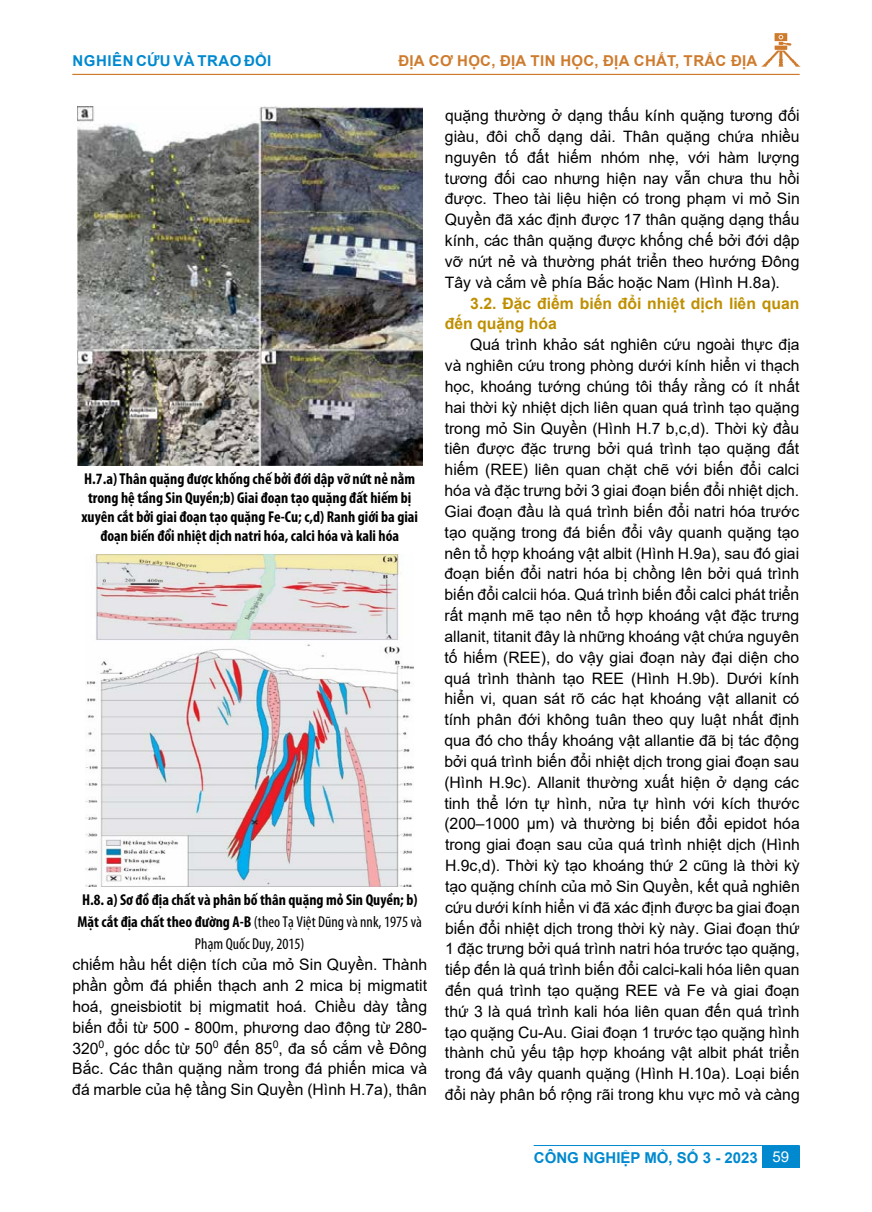
<style>
.page{position:relative;width:872px;height:1212px;background:#fff}
.page>*{position:absolute;margin:0;border:0;box-sizing:border-box;transform-origin:0 0}
.t1{font:15.75px/20.9px "Arial";color:#000;text-align:justify}
.t2{font:700 condensed 15.75px/19px "Myriad Pro";color:#000;text-align:center}
.t3{font:700 15.75px/20.9px "Arial";color:#bf8f00}
.t4{font:700 15px "Arial";letter-spacing:.02em;color:#ce7b2d}
.t5{font:700 15px "Arial";letter-spacing:.01em;color:#0089cf}
.t6{font:700 15px "Arial";letter-spacing:.035em;color:#0089cf}
.s1{font-weight:400}
.s2{font-weight:400;color:#fff}
</style>
<div class="page">
<svg style="left:761px;top:33px;width:39px;height:34px"></svg>
<hr style="left:72px;top:74px;width:727px;height:1px;background:#ce7b2d">
<img style="left:77px;top:106px;width:345px;height:360px">
<img style="left:85px;top:554px;width:328px;height:332px">
<div style="left:762px;top:1146px;width:37px;height:21px;background:#0089cf"></div>
<hr style="left:533px;top:1145px;width:266px;height:1px;background:#0089cf">
<p class="t6" style="left:73px;top:50px;width:200px">NGHIÊN CỨU VÀ TRAO ĐỔI</p>
<p class="t4" style="left:398px;top:50px;width:360px">ĐỊA CƠ HỌC, ĐỊA TIN HỌC, ĐỊA CHẤT, TRẮC ĐỊA</p>
<p class="t2" style="left:81px;top:469px;width:338px">H.7.a) Thân quặng được khống chế bởi đới dập vỡ nứt nẻ nằm trong hệ tầng Sin Quyền;b) Giai đoạn tạo quặng đất hiếm bị xuyên cắt bởi giai đoạn tạo quặng Fe-Cu; c,d) Ranh giới ba giai đoạn biến đổi nhiệt dịch natri hóa, calci hóa và kali hóa</p>
<p class="t2" style="left:78px;top:889px;width:346px;line-height:21.8px">H.8. a) Sơ đồ địa chất và phân bố thân quặng mỏ Sin Quyền; b)<br>Mặt cắt địa chất theo đường A-B <span class="s1">(theo Tạ Việt Dũng và nnk, 1975 và<br>Phạm Quốc Duy, 2015)</span></p>
<p class="t1" style="left:72px;top:954px;width:356px">chiếm hầu hết diện tích của mỏ Sin Quyền. Thành phần gồm đá phiến thạch anh 2 mica bị migmatit hoá, gneisbiotit bị migmatit hoá. Chiều dày tầng biến đổi từ 500 - 800m, phương dao động từ 280- 320<sup>0</sup>, góc dốc từ 50<sup>0</sup> đến 85<sup>0</sup>, đa số cắm về Đông Bắc. Các thân quặng nằm trong đá phiến mica và đá marble của hệ tầng Sin Quyền (Hình H.7a), thân</p>
<p class="t1" style="left:445px;top:105px;width:356px">quặng thường ở dạng thấu kính quặng tương đối giàu, đôi chỗ dạng dải. Thân quặng chứa nhiều nguyên tố đất hiếm nhóm nhẹ, với hàm lượng tương đối cao nhưng hiện nay vẫn chưa thu hồi được. Theo tài liệu hiện có trong phạm vi mỏ Sin Quyền đã xác định được 17 thân quặng dạng thấu kính, các thân quặng được khống chế bởi đới dập vỡ nứt nẻ và thường phát triển theo hướng Đông Tây và cắm về phía Bắc hoặc Nam (Hình H.8a).</p>
<p class="t3" style="left:445px;top:293px;width:356px;text-indent:25px">3.2. Đặc điểm biến đổi nhiệt dịch liên quan đến quặng hóa</p>
<p class="t1" style="left:444px;top:334px;width:357px;text-indent:26px">Quá trình khảo sát nghiên cứu ngoài thực địa và nghiên cứu trong phòng dưới kính hiển vi thạch học, khoáng tướng chúng tôi thấy rằng có ít nhất hai thời kỳ nhiệt dịch liên quan quá trình tạo quặng trong mỏ Sin Quyền (Hình H.7 b,c,d). Thời kỳ đầu tiên được đặc trưng bởi quá trình tạo quặng đất hiếm (REE) liên quan chặt chẽ với biến đổi calci hóa và đặc trưng bởi 3 giai đoạn biến đổi nhiệt dịch.<br>Giai đoạn đầu là quá trình biến đổi natri hóa trước tạo quặng trong đá biến đổi vây quanh quặng tạo nên tổ hợp khoáng vật albit (Hình H.9a), sau đó giai đoạn biến đổi natri hóa bị chồng lên bởi quá trình biến đổi calcii hóa. Quá trình biến đổi calci phát triển rất mạnh mẽ tạo nên tổ hợp khoáng vật đặc trưng allanit, titanit đây là những khoáng vật chứa nguyên tố hiếm (REE), do vậy giai đoạn này đại diện cho quá trình thành tạo REE (Hình H.9b). Dưới kính hiển vi, quan sát rõ các hạt khoáng vật allanit có tính phân đới không tuân theo quy luật nhất định qua đó cho thấy khoáng vật allantie đã bị tác động bởi quá trình biến đổi nhiệt dịch trong giai đoạn sau (Hình H.9c). Allanit thường xuất hiện ở dạng các tinh thể lớn tự hình, nửa tự hình với kích thước (200–1000 μm) và thường bị biến đổi epidot hóa trong giai đoạn sau của quá trình nhiệt dịch (Hình H.9c,d). Thời kỳ tạo khoáng thứ 2 cũng là thời kỳ tạo quặng chính của mỏ Sin Quyền, kết quả nghiên cứu dưới kính hiển vi đã xác định được ba giai đoạn biến đổi nhiệt dịch trong thời kỳ này. Giai đoạn thứ 1 đặc trưng bởi quá trình natri hóa trước tạo quặng, tiếp đến là quá trình biến đổi calci-kali hóa liên quan đến quá trình tạo quặng REE và Fe và giai đoạn thứ 3 là quá trình kali hóa liên quan đến quá trình tạo quặng Cu-Au. Giai đoạn 1 trước tạo quặng hình thành chủ yếu tập hợp khoáng vật albit phát triển trong đá vây quanh quặng (Hình H.10a). Loại biến đổi này phân bố rộng rãi trong khu vực mỏ và càng</p>
<p class="t5" style="left:534px;top:1147px;width:257px">CÔNG NGHIỆP MỎ, SỐ 3 - 2023 <span class="s2">59</span></p>
</div>
